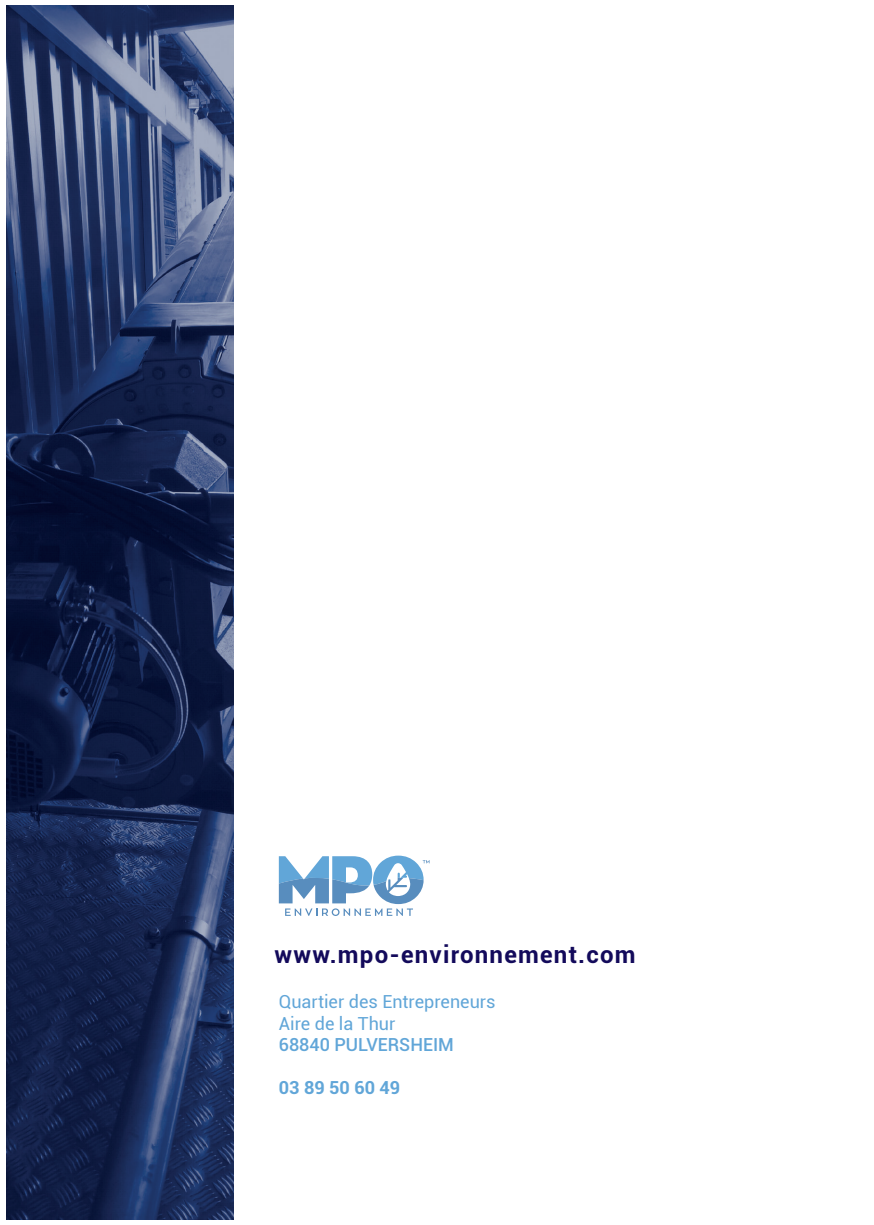
<style>
.page{position:relative;width:874px;height:1225px;background:#fff}
.page>*{position:absolute;margin:0;border:0;box-sizing:border-box;transform-origin:0 0}
.t1{font:700 24px "Roboto";letter-spacing:.05em;color:#130a5b}
.t2{font:18px/21.6px "Roboto";color:#61a6d8}
.t3{font:500 18px "Roboto";color:#61a6d8}
.t4{font:700 18px "Roboto";color:#61a6d8}
</style>
<div class="page">
<img style="left:7px;top:6px;width:227px;height:1213px">
<svg style="left:279px;top:855px;width:150px;height:61px"></svg>
<h1 class="t1" style="left:274px;top:937px;width:362px">www.mpo-environnement.com</h1>
<p class="t2" style="left:279px;top:990px;width:218px">Quartier des Entrepreneurs<br>Aire de la Thur</p>
<p class="t3" style="left:279px;top:1032px;width:176px">68840 PULVERSHEIM</p>
<p class="t4" style="left:279px;top:1075px;width:123px">03 89 50 60 49</p>
</div>
